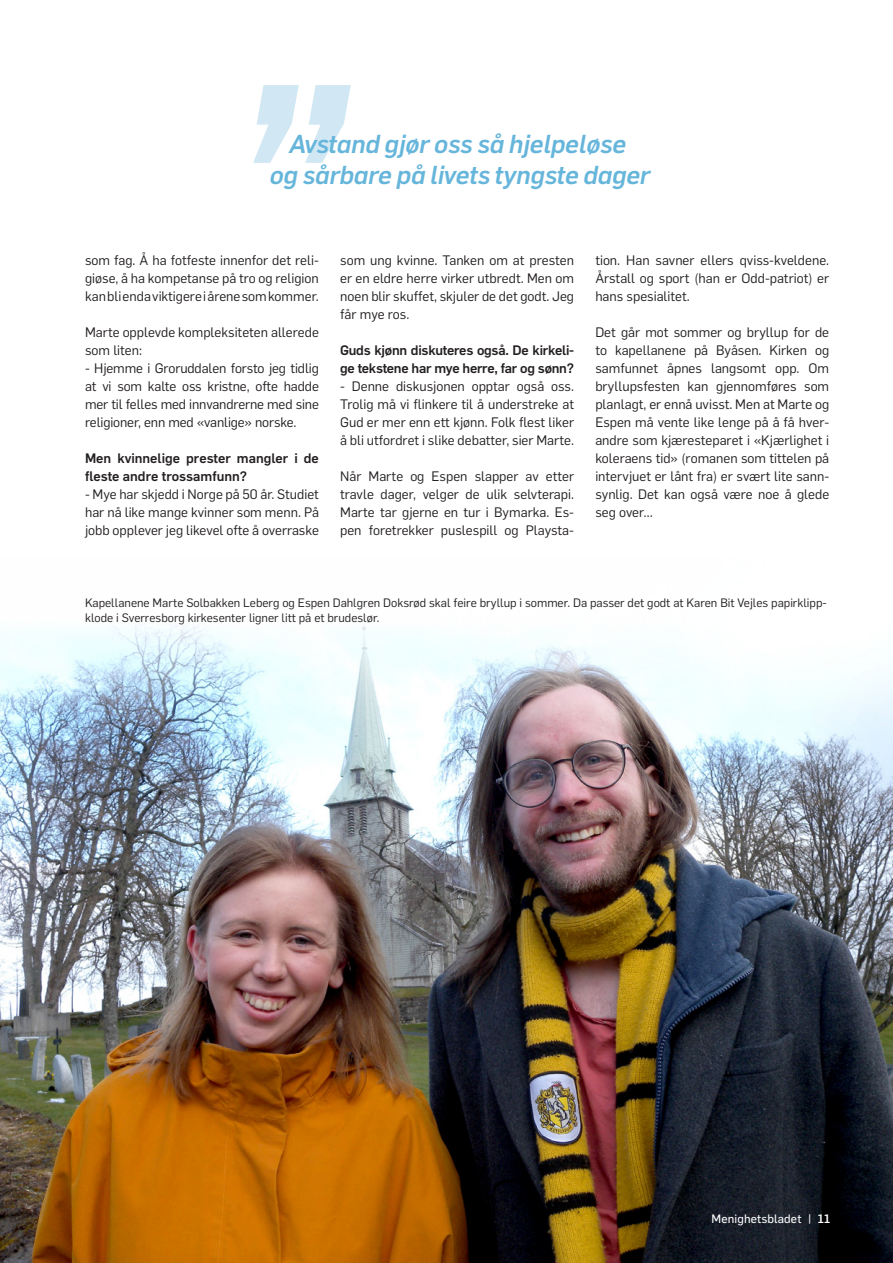
<style>
.page{position:relative;width:893px;height:1263px;background:#fff}
.page>*{position:absolute;margin:0;border:0;box-sizing:border-box;transform-origin:0 0}
.t1{font:italic 500 25.5px/31.5px "Flama";letter-spacing:-.01em;color:#66b5db;text-align:center}
.t2{font:13.5px/18px "Flama";color:#231f20;text-align:justify}
.t3{font:500 13.5px/18px "Flama";letter-spacing:-.02em;color:#231f20}
.t4{font:500 13.5px/18px "Flama";color:#231f20}
.t5{font:12px/15px "Flama";color:#231f20}
.t6{font:12px "Flama Basic";letter-spacing:.01em;color:#fff}
.s1{font-family:"Flama";font-weight:500}
</style>
<div class="page">
<img style="left:0;top:625px;width:893px;height:638px">
<svg style="left:253px;top:85px;width:98px;height:78px"></svg>
<h1 class="t1" style="left:270px;top:126px;width:382px">Avstand gjør oss så hjelpeløse<br>og sårbare på livets tyngste dager</h1>
<p class="t2" style="left:85px;top:250px;width:235px">som fag. Å ha fotfeste innenfor det reli&shy;giøse, å ha kompetanse på tro og religion kan bli enda viktigere i årene som kommer.</p>
<p class="t2" style="left:85px;top:322px;width:235px">Marte opplevde kompleksiteten allerede som liten:</p>
<p class="t2" style="left:85px;top:358px;width:235px">- Hjemme i Groruddalen forsto jeg tidlig at vi som kalte oss kristne, ofte hadde mer til felles med innvandrerne med sine religioner, enn med «vanlige» norske.</p>
<p class="t4" style="left:85px;top:448px;width:235px">Men kvinnelige prester mangler i de fleste andre trossamfunn?</p>
<p class="t2" style="left:85px;top:484px;width:235px">- Mye har skjedd i Norge på 50 år. Studiet har nå like mange kvinner som menn. På jobb opplever jeg likevel ofte å overraske</p>
<p class="t2" style="left:340px;top:250px;width:235px">som ung kvinne. Tanken om at presten er en eldre herre virker utbredt. Men om noen blir skuffet, skjuler de det godt. Jeg får mye ros.</p>
<p class="t3" style="left:340px;top:340px;width:235px">Guds kjønn diskuteres også. De kirkeli&shy;ge tekstene har mye herre, far og sønn?</p>
<p class="t2" style="left:340px;top:376px;width:235px">- Denne diskusjonen opptar også oss.<br>Trolig må vi flinkere til å understreke at Gud er mer enn ett kjønn. Folk flest liker å bli utfordret i slike debatter, sier Marte.</p>
<p class="t2" style="left:340px;top:466px;width:235px">Når Marte og Espen slapper av etter travle dager, velger de ulik selvterapi.<br>Marte tar gjerne en tur i Bymarka. Es&shy;pen foretrekker puslespill og Playsta-</p>
<p class="t2" style="left:595px;top:250px;width:235px">tion. Han savner ellers qviss-kveldene.<br>Årstall og sport (han er Odd-patriot) er hans spesialitet.</p>
<p class="t2" style="left:595px;top:322px;width:235px">Det går mot sommer og bryllup for de to kapellanene på Byåsen. Kirken og samfunnet åpnes langsomt opp. Om bryllupsfesten kan gjennomføres som planlagt, er ennå uvisst. Men at Marte og Espen må vente like lenge på å få hver&shy;andre som kjæresteparet i «Kjærlighet i koleraens tid» (romanen som tittelen på intervjuet er lånt fra) er svært lite sann&shy;synlig. Det kan også være noe å glede seg over…</p>
<p class="t5" style="left:85px;top:594px;width:743px">Kapellanene Marte Solbakken Leberg og Espen Dahlgren Doksrød skal feire bryllup i sommer. Da passer det godt at Karen Bit Vejles papirklipp&shy;klode i Sverresborg kirkesenter ligner litt på et brudeslør.</p>
<p class="t6" style="left:711px;top:1211px;width:120px">Menighetsbladet | <span class="s1">11</span></p>
</div>
